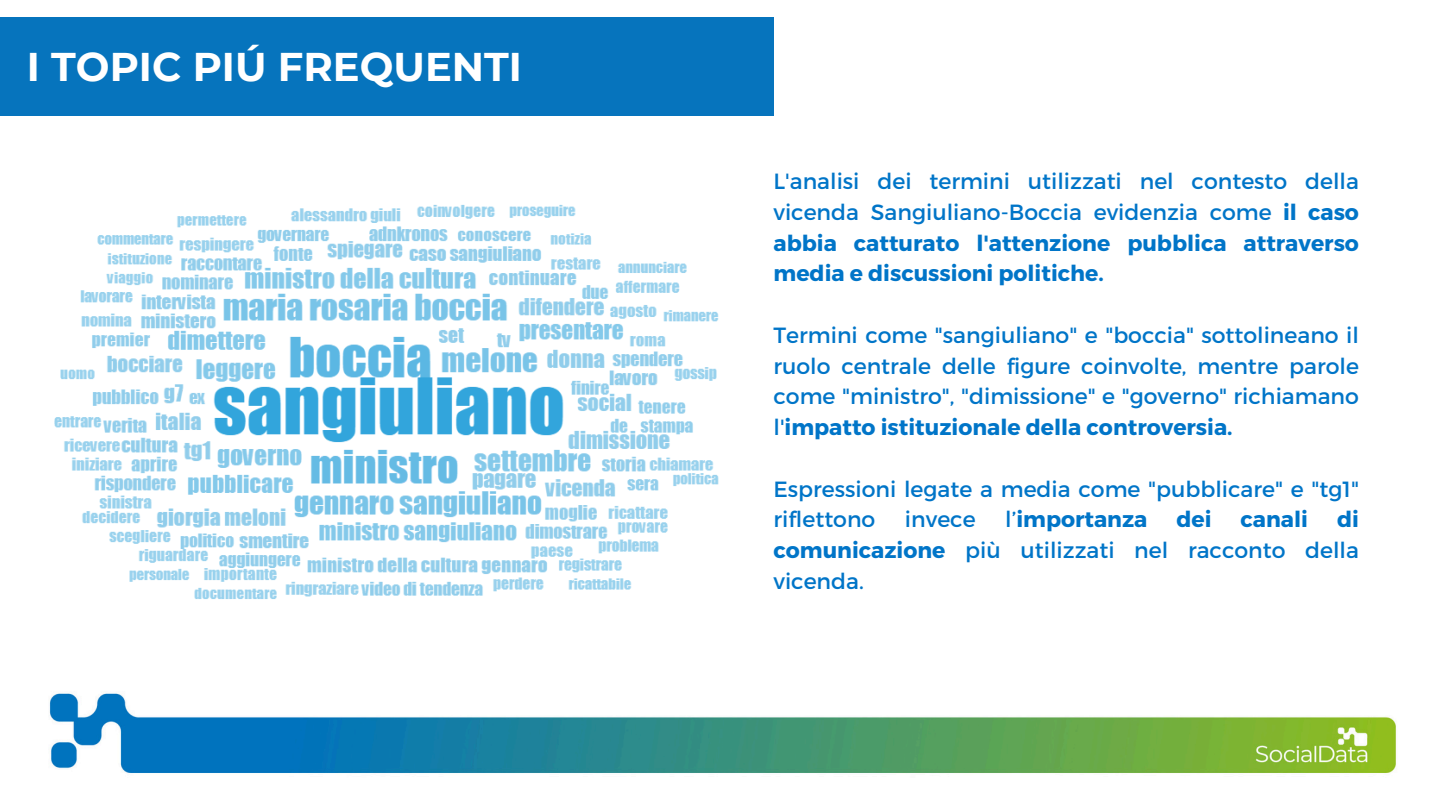
<style>
.page{position:relative;width:1440px;height:810px;background:#fff}
.page>*{position:absolute;margin:0;border:0;box-sizing:border-box;transform-origin:0 0}
.t1{font:700 40px "Montserrat";color:#fff}
.t2{font:22px/30.8px "Montserrat";color:#0075c8;text-align:justify}
.t3{font:700 22px "Montserrat";color:#0075c8}
.s1{font-weight:700}
.s2{font-weight:400}
</style>
<div class="page">
<img style="left:49px;top:693px;width:1347px;height:80px">
<div style="left:0;top:17px;width:774px;height:99px;background:#0674bd"></div>
<img style="left:54px;top:204px;width:665px;height:395px">
<p class="t1" style="left:27px;top:42px;width:497px">I TOPIC PIÚ FREQUENTI</p>
<p class="t2" style="left:774px;top:165px;width:587px">L'analisi dei termini utilizzati nel contesto della vicenda Sangiuliano-Boccia evidenzia come <span class="s1">il caso abbia catturato l'attenzione pubblica attraverso media e discussioni politiche.</span></p>
<p class="t2" style="left:774px;top:319px;width:587px">Termini come "sangiuliano" e "boccia" sottolineano il ruolo centrale delle figure coinvolte, mentre parole come "ministro", "dimissione" e "governo" richiamano l'<span class="s1">impatto istituzionale della controversia.</span></p>
<p class="t2" style="left:774px;top:472px;width:587px">Espressioni legate a media come "pubblicare" e "tg1" riflettono</p>
<p class="t2" style="left:774px;top:503px;width:587px;text-indent:564px"><span class="s1">di comunicazione</span> più utilizzati nel racconto della vicenda.</p>
<p class="t2" style="left:905px;top:503px;width:72px">invece</p>
<p class="t3" style="left:1005px;top:505px;width:144px"><span class="s2">l’</span>importanza</p>
<p class="t3" style="left:1176px;top:505px;width:37px">dei</p>
<p class="t3" style="left:1241px;top:505px;width:69px">canali</p>
</div>
